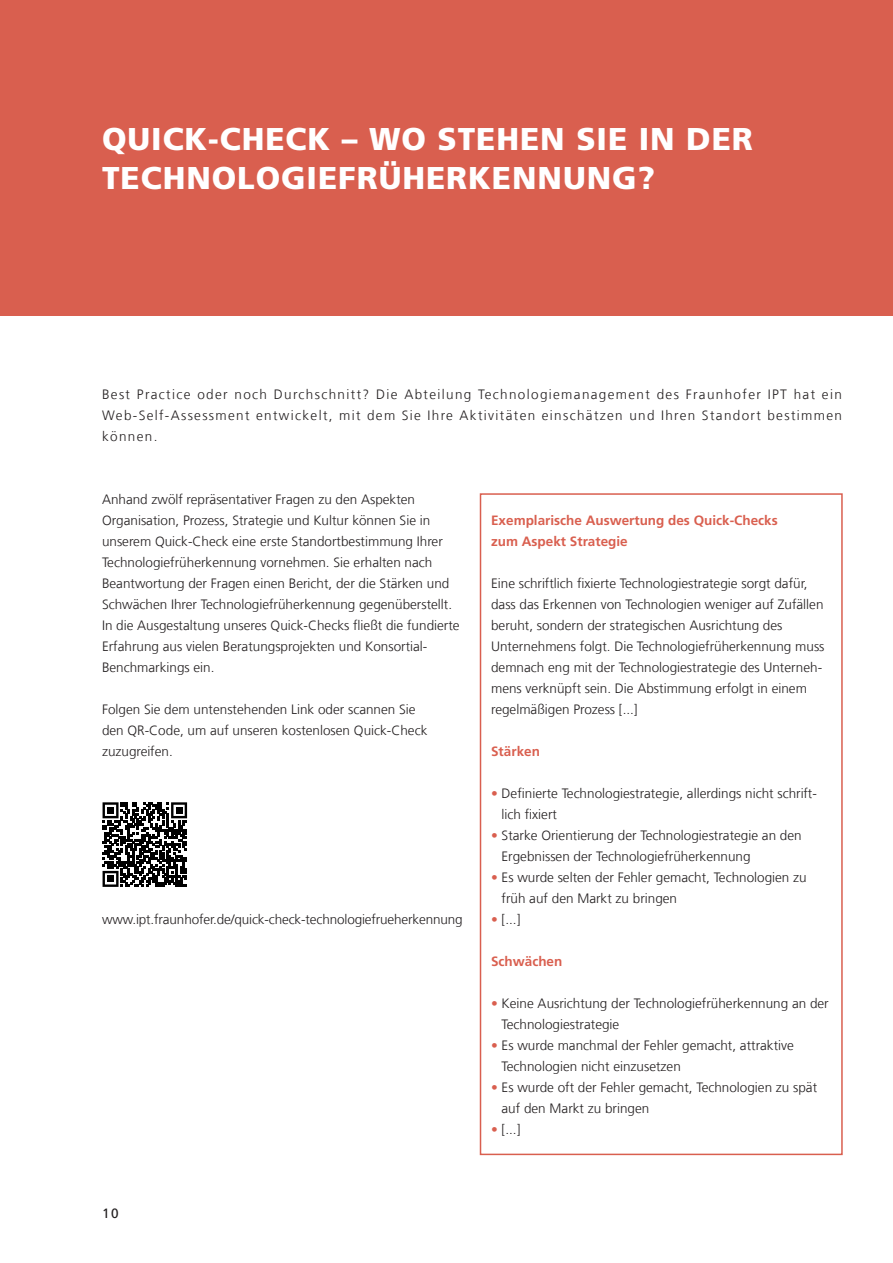
<style>
.page{position:relative;width:893px;height:1263px;background:#fff}
.page>*{position:absolute;margin:0;border:0;box-sizing:border-box;transform-origin:0 0}
._03_Standardüberschr{font:900 31.5px/39px "Frutiger LT Com";letter-spacing:.03em;color:#fff}
._06_Fließtext{font:300 13.5px/21px "Frutiger LT Com";color:#231f20}
.Aufzählung_1_Ordnung{font:300 13.5px/21px "Frutiger LT Com";color:#231f20}
._04_Einleitungstext{font:300 13.5px/21px "Frutiger LT Com";letter-spacing:.1em;color:#231f20;text-align:justify}
._07_Zwischenüberschr{font:700 13.5px/21px "Frutiger LT Com";color:#d95f4f}
._06_Fließtext-2{font:700 13.5px "Frutiger LT Com";color:#d95f4f}
.t1{font:13.5px "Frutiger LT Com";color:#231f20}
.s1{color:#d95f4f}
</style>
<div class="page">
<div style="left:480px;top:493px;width:363px;height:662px;border:2px solid #d95f4f"></div>
<div style="left:0;top:0;width:893px;height:315px;background:#d95f4f"></div>
<svg style="left:103px;top:802px;width:84px;height:85px"></svg>
<div style="left:107px;top:807px;width:7px;height:7px;background:#000"></div>
<div style="left:176px;top:807px;width:6px;height:7px;background:#000"></div>
<div style="left:107px;top:875px;width:7px;height:7px;background:#000"></div>
<p class="_03_Standardüberschr" style="left:102px;top:119px;width:652px">QUICK-CHECK – WO STEHEN SIE IN DER<br>TECHNOLOGIEFRÜHERKENNUNG?</p>
<p class="_04_Einleitungstext" style="left:102px;top:384px;width:741px">Best Practice oder noch Durchschnitt? Die Abteilung Technologiemanagement des Fraunhofer IPT hat ein Web-Self-Assessment entwickelt, mit dem Sie Ihre Aktivitäten einschätzen und Ihren Standort bestimmen können.</p>
<p class="_06_Fließtext" style="left:102px;top:489px;width:359px">Anhand zwölf repräsentativer Fragen zu den Aspekten Organisation, Prozess, Strategie und Kultur können Sie in unserem Quick-Check eine erste Standortbestimmung Ihrer Technologiefrüherkennung vornehmen. Sie erhalten nach Beantwortung der Fragen einen Bericht, der die Stärken und Schwächen Ihrer Technologiefrüherkennung gegenüberstellt.<br>In die Ausgestaltung unseres Quick-Checks fließt die fundierte Erfahrung aus vielen Beratungsprojekten und Konsortial-Benchmarkings ein.</p>
<p class="_06_Fließtext" style="left:102px;top:699px;width:327px">Folgen Sie dem untenstehenden Link oder scannen Sie den QR-Code, um auf unseren kostenlosen Quick-Check zuzugreifen.</p>
<p class="_06_Fließtext" style="left:102px;top:909px;width:362px">www.ipt.fraunhofer.de/quick-check-technologiefrueherkennung</p>
<p class="t1" style="left:102px;top:1205px;width:18px">10</p>
<p class="_07_Zwischenüberschr" style="left:491px;top:510px;width:288px">Exemplarische Auswertung des Quick-Checks zum Aspekt Strategie</p>
<p class="_06_Fließtext" style="left:491px;top:573px;width:335px">Eine schriftlich fixierte Technologiestrategie sorgt dafür, dass das Erkennen von Technologien weniger auf Zufällen beruht, sondern der strategischen Ausrichtung des Unternehmens folgt. Die Technologiefrüherkennung muss demnach eng mit der Technologiestrategie des Unterneh&shy;mens verknüpft sein. Die Abstimmung erfolgt in einem regelmäßigen Prozess [...]</p>
<p class="_07_Zwischenüberschr" style="left:491px;top:741px;width:50px">Stärken</p>
<p class="Aufzählung_1_Ordnung" style="left:502px;top:783px;width:317px;text-indent:-10px"><span class="s1">•</span> Definierte Technologiestrategie, allerdings nicht schrift&shy;lich fixiert</p>
<p class="Aufzählung_1_Ordnung" style="left:502px;top:825px;width:302px;text-indent:-10px"><span class="s1">•</span> Starke Orientierung der Technologiestrategie an den<br>Ergebnissen der Technologiefrüherkennung</p>
<p class="Aufzählung_1_Ordnung" style="left:502px;top:867px;width:307px;text-indent:-10px"><span class="s1">•</span> Es wurde selten der Fehler gemacht, Technologien zu früh auf den Markt zu bringen</p>
<p class="Aufzählung_1_Ordnung" style="left:491px;top:909px;width:31px"><span class="s1">•</span> [...]</p>
<p class="_06_Fließtext-2" style="left:491px;top:953px;width:73px">Schwächen</p>
<p class="Aufzählung_1_Ordnung" style="left:502px;top:993px;width:329px;text-indent:-10px"><span class="s1">•</span> Keine Ausrichtung der Technologiefrüherkennung an der<br>Technologiestrategie</p>
<p class="Aufzählung_1_Ordnung" style="left:502px;top:1035px;width:294px;text-indent:-10px"><span class="s1">•</span> Es wurde manchmal der Fehler gemacht, attraktive<br>Technologien nicht einzusetzen</p>
<p class="Aufzählung_1_Ordnung" style="left:502px;top:1077px;width:317px;text-indent:-10px"><span class="s1">•</span> Es wurde oft der Fehler gemacht, Technologien zu spät auf den Markt zu bringen</p>
<p class="Aufzählung_1_Ordnung" style="left:491px;top:1119px;width:31px"><span class="s1">•</span> [...]</p>
</div>
